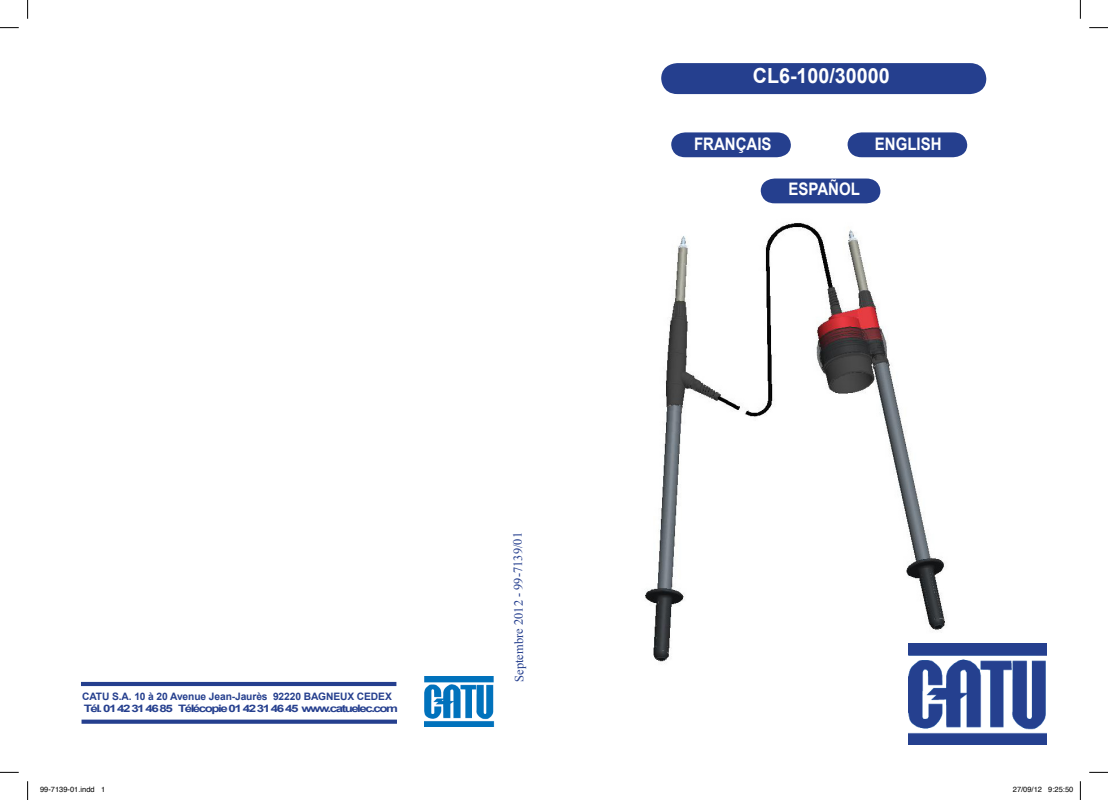
<style>
.page{position:relative;width:1108px;height:800px;background:#fff}
.page>*{position:absolute;margin:0;border:0;box-sizing:border-box;transform-origin:0 0}
.t1{font:700 20.75px "Arial";color:#fff;scale:.95 1}
.t2{font:700 17.25px "Arial";color:#fff;scale:.87 1}
.t3{font:12.5px "Times New Roman";color:#253f8e}
.t4{font:700 10.25px "Arial";letter-spacing:-.11em;color:#253f8e;scale:1.3 1}
.t5{font:700 10.25px "Arial";letter-spacing:-.01em;color:#253f8e}
.t6{font:7.5px "Helvetica";color:#000}
</style>
<div class="page">
<svg style="left:847px;top:132px;width:120px;height:25px;background:#334b95"></svg>
<svg style="left:661px;top:63px;width:325px;height:31px;background:#2d4692"></svg>
<div style="left:701px;top:69px;width:240px;height:18px;background:#253f8e"></div>
<svg style="left:671px;top:132px;width:120px;height:25px;background:#334b95"></svg>
<svg style="left:760px;top:178px;width:120px;height:25px;background:#344c95"></svg>
<img style="left:645px;top:223px;width:300px;height:439px">
<svg style="left:81px;top:684px;width:316px;height:3px"></svg>
<svg style="left:82px;top:719px;width:315px;height:4px"></svg>
<svg style="left:81px;top:681px;width:315px;height:4px"></svg>
<img style="left:424px;top:676px;width:71px;height:50px">
<img style="left:908px;top:643px;width:138px;height:101px">
<svg style="left:0;top:27px;width:19px;height:1px"></svg>
<svg style="left:1089px;top:27px;width:19px;height:1px"></svg>
<svg style="left:0;top:771px;width:19px;height:1px"></svg>
<svg style="left:1089px;top:771px;width:19px;height:1px"></svg>
<svg style="left:27px;top:0;width:1px;height:19px"></svg>
<svg style="left:27px;top:781px;width:1px;height:18px"></svg>
<svg style="left:1079px;top:0;width:2px;height:19px"></svg>
<svg style="left:1079px;top:781px;width:2px;height:18px"></svg>
<p class="t1" style="left:753px;top:62px;width:146px">CL6-100/30000</p>
<p class="t5" style="left:82px;top:689px;width:311px">CATU S.A. 10 à 20 Avenue Jean-Jaurès 92220 BAGNEUX CEDEX</p>
<p class="t4" style="left:84px;top:701px;width:243px">Tél.01 42 31 46 85 Télécopie 01 42 31 46 45 www.catuelec.com</p>
<p class="t3" style="left:511px;top:681px;width:151px;rotate:-91deg">Septembre 2012 - 99-7139/01</p>
<p class="t2" style="left:694px;top:133px;width:91px">FRANÇAIS</p>
<p class="t2" style="left:788px;top:177px;width:84px">ESPAÑOL</p>
<p class="t2" style="left:875px;top:132px;width:78px">ENGLISH</p>
<p class="t6" style="left:40px;top:783px;width:67px">99-7139-01.indd 1</p>
<p class="t6" style="left:1012px;top:783px;width:62px">27/09/12 9:25:50</p>
</div>
